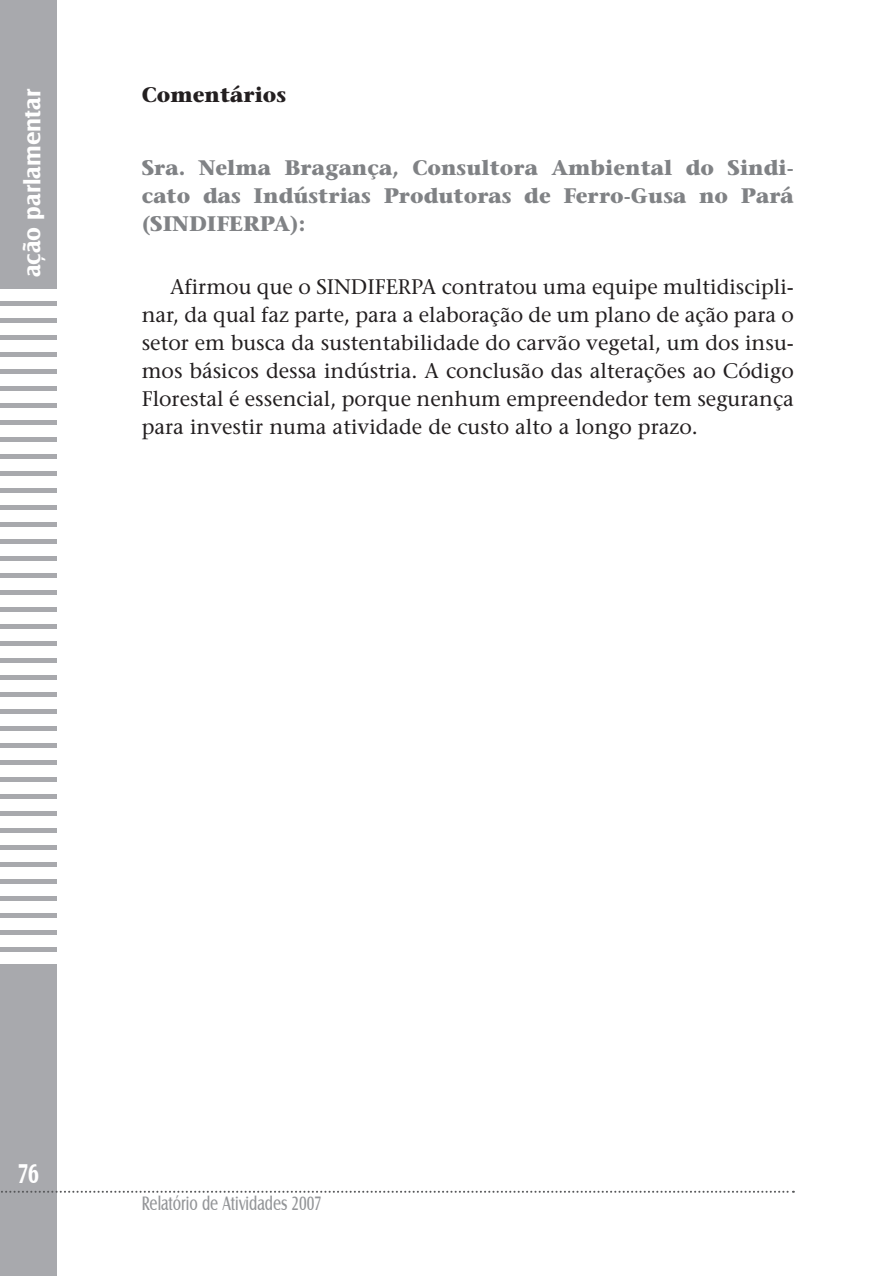
<style>
.page{position:relative;width:879px;height:1276px;background:#fff}
.page>*{position:absolute;margin:0;border:0;box-sizing:border-box;transform-origin:0 0}
.t1{font:700 28px "Castle T";color:#fff;scale:.75 1}
.t2{font:700 24px "Castle T";color:#fff}
.t3{font:21px/28px "Stone Serif";color:#231f20;text-align:justify}
.t4{font:700 21px/28px "Stone Serif";color:#808285;text-align:justify}
.t5{font:700 21px "Stone Serif";color:#231f20}
.t6{font:20px "Castle T";color:#939598;scale:.75 1}
</style>
<div class="page">
<div style="left:0;top:0;width:57px;height:1276px;background:#a8a9ad"></div>
<div style="left:0;top:289px;width:57px;height:11px;background:#fff"></div>
<div style="left:0;top:306px;width:57px;height:11px;background:#fff"></div>
<div style="left:0;top:323px;width:57px;height:11px;background:#fff"></div>
<div style="left:0;top:340px;width:57px;height:11px;background:#fff"></div>
<div style="left:0;top:357px;width:57px;height:12px;background:#fff"></div>
<div style="left:0;top:374px;width:57px;height:12px;background:#fff"></div>
<div style="left:0;top:391px;width:57px;height:12px;background:#fff"></div>
<div style="left:0;top:408px;width:57px;height:12px;background:#fff"></div>
<div style="left:0;top:425px;width:57px;height:12px;background:#fff"></div>
<div style="left:0;top:442px;width:57px;height:12px;background:#fff"></div>
<div style="left:0;top:459px;width:57px;height:12px;background:#fff"></div>
<div style="left:0;top:476px;width:57px;height:12px;background:#fff"></div>
<div style="left:0;top:493px;width:57px;height:12px;background:#fff"></div>
<div style="left:0;top:510px;width:57px;height:12px;background:#fff"></div>
<div style="left:0;top:527px;width:57px;height:12px;background:#fff"></div>
<div style="left:0;top:544px;width:57px;height:12px;background:#fff"></div>
<div style="left:0;top:561px;width:57px;height:12px;background:#fff"></div>
<div style="left:0;top:578px;width:57px;height:12px;background:#fff"></div>
<div style="left:0;top:595px;width:57px;height:12px;background:#fff"></div>
<div style="left:0;top:612px;width:57px;height:12px;background:#fff"></div>
<div style="left:0;top:629px;width:57px;height:12px;background:#fff"></div>
<div style="left:0;top:646px;width:57px;height:12px;background:#fff"></div>
<div style="left:0;top:663px;width:57px;height:12px;background:#fff"></div>
<div style="left:0;top:680px;width:57px;height:12px;background:#fff"></div>
<div style="left:0;top:697px;width:57px;height:12px;background:#fff"></div>
<div style="left:0;top:714px;width:57px;height:12px;background:#fff"></div>
<div style="left:0;top:731px;width:57px;height:12px;background:#fff"></div>
<div style="left:0;top:748px;width:57px;height:12px;background:#fff"></div>
<div style="left:0;top:765px;width:57px;height:12px;background:#fff"></div>
<div style="left:0;top:782px;width:57px;height:12px;background:#fff"></div>
<div style="left:0;top:799px;width:57px;height:12px;background:#fff"></div>
<div style="left:0;top:816px;width:57px;height:12px;background:#fff"></div>
<div style="left:0;top:833px;width:57px;height:12px;background:#fff"></div>
<div style="left:0;top:850px;width:57px;height:12px;background:#fff"></div>
<div style="left:0;top:867px;width:57px;height:12px;background:#fff"></div>
<div style="left:0;top:884px;width:57px;height:12px;background:#fff"></div>
<div style="left:0;top:901px;width:57px;height:12px;background:#fff"></div>
<div style="left:0;top:918px;width:57px;height:12px;background:#fff"></div>
<div style="left:0;top:935px;width:57px;height:12px;background:#fff"></div>
<div style="left:0;top:952px;width:57px;height:12px;background:#fff"></div>
<svg style="left:1px;top:1190px;width:793px;height:2px"></svg>
<p class="t2" style="left:19px;top:277px;width:190px;rotate:-90deg">ação parlamentar</p>
<p class="t5" style="left:142px;top:81px;width:146px">Comentários</p>
<p class="t4" style="left:142px;top:153px;width:653px">Sra. Nelma Bragança, Consultora Ambiental do Sindi&shy;cato das Indústrias Produtoras de Ferro-Gusa no Pará (SINDIFERPA):</p>
<p class="t3" style="left:142px;top:273px;width:654px;text-indent:28px">Afirmou que o SINDIFERPA contratou uma equipe multidiscipli&shy;nar, da qual faz parte, para a elaboração de um plano de ação para o setor em busca da sustentabilidade do carvão vegetal, um dos insu&shy;mos básicos dessa indústria. A conclusão das alterações ao Código Florestal é essencial, porque nenhum empreendedor tem segurança para investir numa atividade de custo alto a longo prazo.</p>
<h1 class="t1" style="left:17px;top:1157px;width:31px">76</h1>
<p class="t6" style="left:142px;top:1192px;width:241px">Relatório de Atividades 2007</p>
</div>
